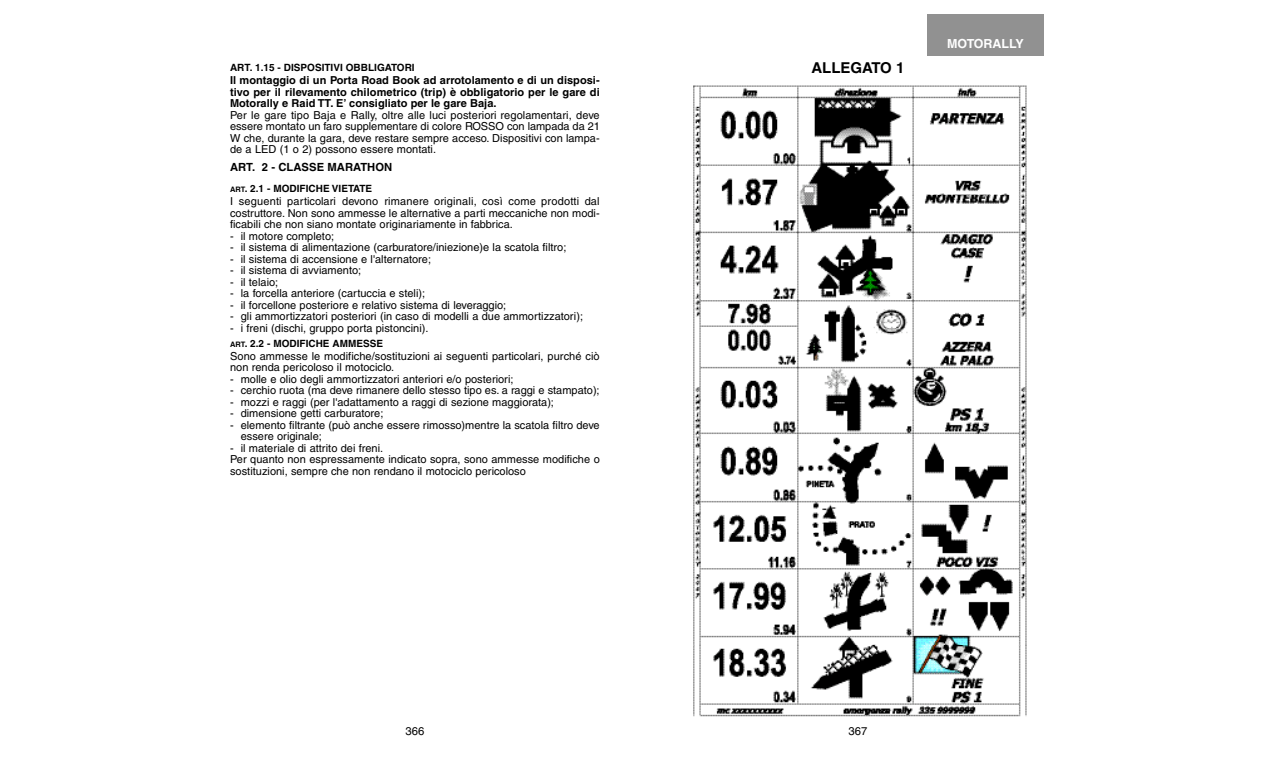
<style>
.page{position:relative;width:1275px;height:765px;background:#fff}
.page>*{position:absolute;margin:0;border:0;box-sizing:border-box;transform-origin:0 0}
.t1{font:700 15px "Helvetica";color:#000}
.t2{font:700 12.5px "Helvetica";color:#fff}
.t3{font:700 11.25px "Helvetica";color:#000}
.t4{font:11.25px "Helvetica";color:#000}
.t5{font:11px/11.5px "Helvetica";color:#000}
.t6{font:700 11px/11.5px "Helvetica";color:#000;text-align:justify}
.t7{font:700 10px "Helvetica";color:#000}
.s1{font-size:7.5px}
</style>
<div class="page">
<div style="left:927px;top:15px;width:117px;height:40px;background:#919191"></div>
<img style="left:693px;top:85px;width:334px;height:111px">
<img style="left:693px;top:196px;width:334px;height:521px">
<p class="t7" style="left:230px;top:64px;width:186px">ART. 1.15 - DISPOSITIVI OBBLIGATORI</p>
<p class="t6" style="left:230px;top:76px;width:371px">Il montaggio di un Porta Road Book ad arrotolamento e di un disposi&shy;tivo per il rilevamento chilometrico (trip) è obbligatorio per le gare di Motorally e Raid TT. E’ consigliato per le gare Baja.</p>
<p class="t5" style="left:230px;top:110px;width:371px;text-align:justify">Per le gare tipo Baja e Rally, oltre alle luci posteriori regolamentari, deve essere montato un faro supplementare di colore ROSSO con lampada da 21<br>W che, durante la gara, deve restare sempre acceso. Dispositivi con lampa&shy;de a LED (1 o 2) possono essere montati.</p>
<p class="t3" style="left:230px;top:163px;width:164px">ART. 2 - CLASSE MARATHON</p>
<p class="t7" style="left:230px;top:185px;width:144px"><span class="s1">ART</span>. 2.1 - MODIFICHE VIETATE</p>
<p class="t5" style="left:230px;top:197px;width:371px;text-align:justify">I seguenti particolari devono rimanere originali, così come prodotti dal costruttore. Non sono ammesse le alternative a parti meccaniche non modi&shy;ficabili che non siano montate originariamente in fabbrica.</p>
<p class="t5" style="left:230px;top:231px;width:106px">- il motore completo;</p>
<p class="t5" style="left:230px;top:243px;width:338px">- il sistema di alimentazione (carburatore/iniezione)e la scatola filtro;</p>
<p class="t5" style="left:230px;top:254px;width:203px">- il sistema di accensione e l'alternatore;</p>
<p class="t5" style="left:230px;top:266px;width:133px">- il sistema di avviamento;</p>
<p class="t5" style="left:230px;top:277px;width:50px">- il telaio;</p>
<p class="t5" style="left:230px;top:289px;width:197px">- la forcella anteriore (cartuccia e steli);</p>
<p class="t5" style="left:230px;top:300px;width:278px">- il forcellone posteriore e relativo sistema di leveraggio;</p>
<p class="t5" style="left:230px;top:312px;width:354px">- gli ammortizzatori posteriori (in caso di modelli a due ammortizzatori);</p>
<p class="t5" style="left:230px;top:323px;width:200px">- i freni (dischi, gruppo porta pistoncini).</p>
<p class="t7" style="left:230px;top:339px;width:155px"><span class="s1">ART</span>. 2.2 - MODIFICHE AMMESSE</p>
<p class="t5" style="left:230px;top:351px;width:371px">Sono ammesse le modifiche/sostituzioni ai seguenti particolari, purché ciò non renda pericoloso il motociclo.</p>
<p class="t5" style="left:230px;top:374px;width:285px">- molle e olio degli ammortizzatori anteriori e/o posteriori;</p>
<p class="t5" style="left:230px;top:386px;width:371px">- cerchio ruota (ma deve rimanere dello stesso tipo es. a raggi e stampato);</p>
<p class="t5" style="left:230px;top:397px;width:325px">- mozzi e raggi (per l'adattamento a raggi di sezione maggiorata);</p>
<p class="t5" style="left:230px;top:409px;width:155px">- dimensione getti carburatore;</p>
<p class="t5" style="left:241px;top:420px;width:360px;text-indent:-11px">- elemento filtrante (può anche essere rimosso)mentre la scatola filtro deve essere originale;</p>
<p class="t5" style="left:230px;top:443px;width:371px">- il materiale di attrito dei freni.<br>Per quanto non espressamente indicato sopra, sono ammesse modifiche o sostituzioni, sempre che non rendano il motociclo pericoloso</p>
<p class="t4" style="left:406px;top:727px;width:20px">366</p>
<h1 class="t1" style="left:811px;top:62px;width:95px">ALLEGATO 1</h1>
<p class="t2" style="left:947px;top:39px;width:78px">MOTORALLY</p>
<p class="t4" style="left:849px;top:727px;width:20px">367</p>
</div>
